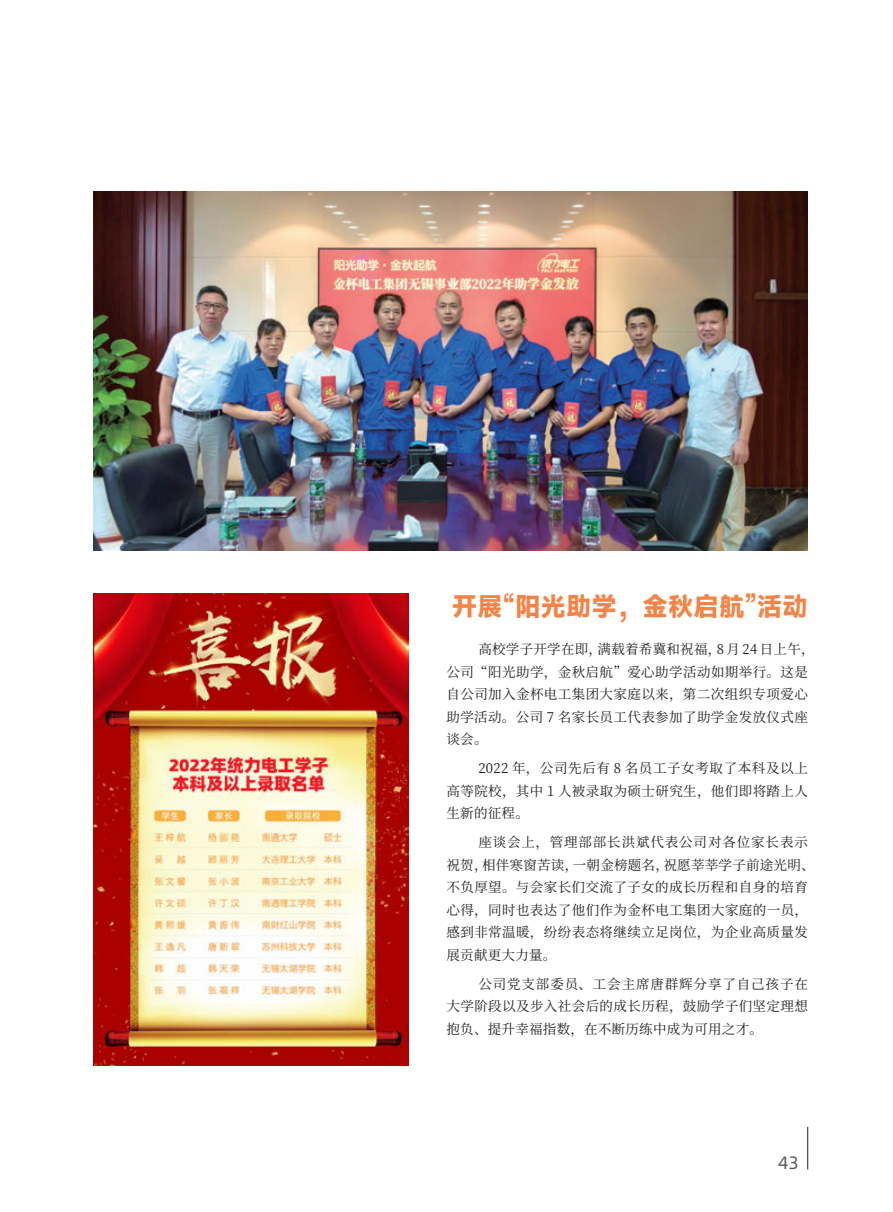
<style>
.page{position:relative;width:893px;height:1212px;background:#fff}
.page>*{position:absolute;margin:0;border:0;box-sizing:border-box;transform-origin:0 0}
.t1{font:700 25.5px "Mi Sans";color:#f58345}
.t2{font:18px "Alibaba Sans";color:#57585a}
.思源宋体{font:13.5px/22.5px "Source Han Serif SC";letter-spacing:.03em;color:#231f20}
</style>
<div class="page">
<hr style="left:807px;top:1127px;width:1px;height:42px;background:#231f20">
<img style="left:94px;top:593px;width:314px;height:472px">
<img style="left:94px;top:191px;width:714px;height:360px">
<p class="t1" style="left:452px;top:589px;width:358px">开展“阳光助学，金秋启航”活动</p>
<p class="思源宋体" style="left:446px;top:638px;width:370px;text-indent:32px">高校学子开学在即，满载着希冀和祝福，8 月 24 日上午，公司“阳光助学，金秋启航”爱心助学活动如期举行。这是自公司加入金杯电工集团大家庭以来，第二次组织专项爱心助学活动。公司 7 名家长员工代表参加了助学金发放仪式座谈会。</p>
<p class="思源宋体" style="left:446px;top:757px;width:363px;text-align:justify;text-indent:32px">2022 年，公司先后有 8 名员工子女考取了本科及以上高等院校，其中 1 人被录取为硕士研究生，他们即将踏上人生新的征程。</p>
<p class="思源宋体" style="left:446px;top:831px;width:370px;text-indent:32px">座谈会上，管理部部长洪斌代表公司对各位家长表示祝贺，相伴寒窗苦读，一朝金榜题名，祝愿莘莘学子前途光明、不负厚望。与会家长们交流了子女的成长历程和自身的培育心得，同时也表达了他们作为金杯电工集团大家庭的一员，感到非常温暖，纷纷表态将继续立足岗位，为企业高质量发展贡献更大力量。</p>
<p class="思源宋体" style="left:446px;top:973px;width:363px;text-align:justify;text-indent:32px">公司党支部委员、工会主席唐群辉分享了自己孩子在大学阶段以及步入社会后的成长历程，鼓励学子们坚定理想抱负、提升幸福指数，在不断历练中成为可用之才。</p>
<h2 class="t2" style="left:778px;top:1149px;width:22px">43</h2>
</div>
